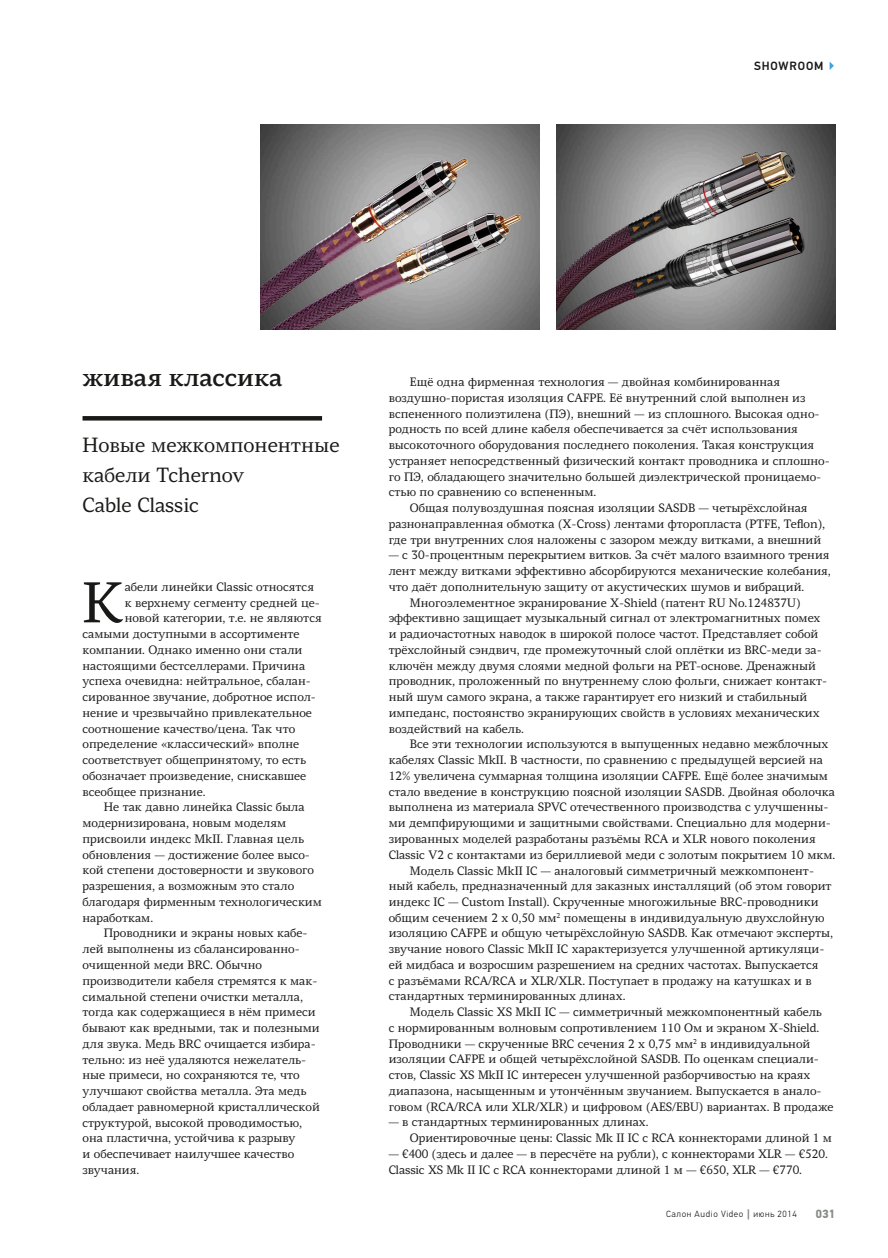
<style>
.page{position:relative;width:888px;height:1258px;background:#fff}
.page>*{position:absolute;margin:0;border:0;box-sizing:border-box;transform-origin:0 0}
.t1{font:54.45px "Anti Quasi";color:#191918}
.t2{font:600 24px "Anti Quasi";color:#191918}
.t3{font:19.5px/30px "Anti Quasi";color:#191918}
.t4{font:500 12px "PF Din Text Pro";letter-spacing:.07em;color:#191918}
.t5{font:700 12px "PF Din Text Pro";color:#858c83}
.t6{font:11.55px/15.8px "Anti Quasi";color:#191918}
.t7{font:300 9px "PF Din Text Pro";letter-spacing:.07em;color:#191918}
.s1{color:#3fa2dc}
.s2{font-weight:700;font-size:10.5px;color:#858c83}
</style>
<div class="page">
<div style="left:83px;top:416px;width:239px;height:5px;background:#191918"></div>
<img style="left:556px;top:125px;width:279px;height:205px">
<img style="left:261px;top:125px;width:278px;height:205px">
<p class="t4" style="left:754px;top:59px;width:83px">SHOWROOM <span class="s1">▶</span></p>
<p class="t2" style="left:83px;top:363px;width:202px">живая классика</p>
<p class="t6" style="left:410px;top:374px;width:371px">Ещё одна фирменная технология — двойная комбинированная</p>
<p class="t6" style="left:389px;top:390px;width:418px">воздушно-пористая изоляция CAFPE. Её внутренний слой выполнен из</p>
<p class="t6" style="left:389px;top:406px;width:432px">вспененного полиэтилена (ПЭ), внешний — из сплошного. Высокая одно-</p>
<p class="t6" style="left:389px;top:422px;width:411px">родность по всей длине кабеля обеспечивается за счёт использования</p>
<p class="t6" style="left:389px;top:437px;width:427px">высокоточного оборудования последнего поколения. Такая конструкция</p>
<p class="t6" style="left:389px;top:453px;width:443px">устраняет непосредственный физический контакт проводника и сплошно-</p>
<p class="t6" style="left:389px;top:469px;width:434px">го ПЭ, обладающего значительно большей диэлектрической проницаемо-</p>
<p class="t6" style="left:389px;top:485px;width:209px">стью по сравнению со вспененным.</p>
<p class="t6" style="left:410px;top:500px;width:399px">Общая полувоздушная поясная изоляции SASDB — четырёхслойная</p>
<p class="t6" style="left:389px;top:516px;width:438px">разнонаправленная обмотка (X-Cross) лентами фторопласта (PTFE, Teflon),</p>
<p class="t6" style="left:389px;top:532px;width:434px">где три внутренних слоя наложены с зазором между витками, а внешний</p>
<p class="t6" style="left:389px;top:548px;width:442px">— с 30-процентным перекрытием витков. За счёт малого взаимного трения</p>
<p class="t6" style="left:389px;top:563px;width:444px">лент между витками эффективно абсорбируются механические колебания,</p>
<p class="t6" style="left:389px;top:579px;width:417px">что даёт дополнительную защиту от акустических шумов и вибраций.</p>
<p class="t6" style="left:410px;top:595px;width:392px">Многоэлементное экранирование X-Shield (патент RU No.124837U)</p>
<p class="t6" style="left:389px;top:611px;width:433px">эффективно защищает музыкальный сигнал от электромагнитных помех</p>
<p class="t6" style="left:389px;top:626px;width:431px">и радиочастотных наводок в широкой полосе частот. Представляет собой</p>
<p class="t6" style="left:389px;top:642px;width:435px">трёхслойный сэндвич, где промежуточный слой оплётки из BRC-меди за-</p>
<p class="t6" style="left:389px;top:658px;width:429px">ключён между двумя слоями медной фольги на PET-основе. Дренажный</p>
<p class="t6" style="left:389px;top:674px;width:440px">проводник, проложенный по внутреннему слою фольги, снижает контакт-</p>
<p class="t6" style="left:389px;top:689px;width:420px">ный шум самого экрана, а также гарантирует его низкий и стабильный</p>
<p class="t6" style="left:389px;top:705px;width:432px">импеданс, постоянство экранирующих свойств в условиях механических</p>
<p class="t6" style="left:389px;top:721px;width:137px">воздействий на кабель.</p>
<p class="t6" style="left:410px;top:737px;width:420px">Все эти технологии используются в выпущенных недавно межблочных</p>
<p class="t6" style="left:389px;top:752px;width:436px">кабелях Classic MkII. В частности, по сравнению с предыдущей версией на</p>
<p class="t6" style="left:389px;top:768px;width:441px">12% увеличена суммарная толщина изоляции CAFPE. Ещё более значимым</p>
<p class="t6" style="left:389px;top:784px;width:448px">стало введение в конструкцию поясной изоляции SASDB. Двойная оболочка</p>
<p class="t6" style="left:389px;top:800px;width:441px">выполнена из материала SPVC отечественного производства с улучшенны-</p>
<p class="t6" style="left:389px;top:815px;width:444px">ми демпфирующими и защитными свойствами. Специально для модерни-</p>
<p class="t6" style="left:389px;top:831px;width:428px">зированных моделей разработаны разъёмы RCA и XLR нового поколения</p>
<p class="t6" style="left:389px;top:847px;width:448px">Classic V2 с контактами из бериллиевой меди с золотым покрытием 10 мкм.</p>
<p class="t6" style="left:410px;top:863px;width:406px">Модель Classic MkII IC — аналоговый симметричный межкомпонент-</p>
<p class="t6" style="left:389px;top:878px;width:444px">ный кабель, предназначенный для заказных инсталляций (об этом говорит</p>
<p class="t6" style="left:389px;top:894px;width:431px">индекс IC — Custom Install). Скрученные многожильные BRC-проводники</p>
<p class="t6" style="left:389px;top:910px;width:437px">общим сечением 2 х 0,50 мм<sup>2</sup> помещены в индивидуальную двухслойную</p>
<p class="t6" style="left:389px;top:926px;width:446px">изоляцию CAFPE и общую четырёхслойную SASDB. Как отмечают эксперты,</p>
<p class="t6" style="left:389px;top:941px;width:437px">звучание нового Classic MkII IC характеризуется улучшенной артикуляци-</p>
<p class="t6" style="left:389px;top:957px;width:431px">ей мидбаса и возросшим разрешением на средних частотах. Выпускается</p>
<p class="t6" style="left:389px;top:973px;width:424px">с разъёмами RCA/RCA и XLR/XLR. Поступает в продажу на катушках и в</p>
<p class="t6" style="left:389px;top:989px;width:238px">стандартных терминированных длинах.</p>
<p class="t6" style="left:410px;top:1004px;width:413px">Модель Classic XS MkII IC — симметричный межкомпонентный кабель</p>
<p class="t6" style="left:389px;top:1020px;width:432px">с нормированным волновым сопротивлением 110 Ом и экраном X-Shield.</p>
<p class="t6" style="left:389px;top:1036px;width:423px">Проводники — скрученные BRC сечения 2 х 0,75 мм<sup>2</sup> в индивидуальной</p>
<p class="t6" style="left:389px;top:1052px;width:432px">изоляции CAFPE и общей четырёхслойной SASDB. По оценкам специали-</p>
<p class="t6" style="left:389px;top:1067px;width:423px">стов, Classic XS MkII IC интересен улучшенной разборчивостью на краях</p>
<p class="t6" style="left:389px;top:1083px;width:434px">диапазона, насыщенным и утончённым звучанием. Выпускается в анало-</p>
<p class="t6" style="left:389px;top:1099px;width:446px">говом (RCA/RCA или XLR/XLR) и цифровом (AES/EBU) вариантах. В продаже</p>
<p class="t6" style="left:410px;top:1115px;width:423px;text-indent:-21px">— в стандартных терминированных длинах.<br>Ориентировочные цены: Classic Mk II IC с RCA коннекторами длиной 1 м</p>
<p class="t6" style="left:389px;top:1146px;width:441px">— €400 (здесь и далее — в пересчёте на рубли), с коннекторами XLR — €520.<br>Classic XS Mk II IC с RCA коннекторами длиной 1 м — €650, XLR — €770.</p>
<p class="t3" style="left:83px;top:430px;width:259px">Новые межкомпонентные кабели Tchernov<br>Cable Classic</p>
<p class="t1" style="left:83px;top:570px;width:42px">К</p>
<p class="t6" style="left:125px;top:579px;width:191px">абели линейки Classic относятся</p>
<p class="t6" style="left:125px;top:595px;width:197px">к верхнему сегменту средней це-</p>
<p class="t6" style="left:125px;top:611px;width:199px">новой категории, т.е. не являются</p>
<p class="t6" style="left:83px;top:626px;width:218px">самыми доступными в ассортименте</p>
<p class="t6" style="left:83px;top:642px;width:221px">компании. Однако именно они стали</p>
<p class="t6" style="left:83px;top:658px;width:224px">настоящими бестселлерами. Причина</p>
<p class="t6" style="left:83px;top:674px;width:230px">успеха очевидна: нейтральное, сбалан-</p>
<p class="t6" style="left:83px;top:689px;width:235px">сированное звучание, добротное испол-</p>
<p class="t6" style="left:83px;top:705px;width:231px">нение и чрезвычайно привлекательное</p>
<p class="t6" style="left:83px;top:721px;width:214px">соотношение качество/цена. Так что</p>
<p class="t6" style="left:83px;top:737px;width:218px">определение «классический» вполне</p>
<p class="t6" style="left:83px;top:752px;width:225px">соответствует общепринятому, то есть</p>
<p class="t6" style="left:83px;top:768px;width:225px">обозначает произведение, снискавшее</p>
<p class="t6" style="left:83px;top:784px;width:124px">всеобщее признание.</p>
<p class="t6" style="left:104px;top:800px;width:202px">Не так давно линейка Classic была</p>
<p class="t6" style="left:83px;top:815px;width:205px">модернизирована, новым моделям</p>
<p class="t6" style="left:83px;top:831px;width:223px">присвоили индекс MkII. Главная цель</p>
<p class="t6" style="left:83px;top:847px;width:229px">обновления — достижение более высо-</p>
<p class="t6" style="left:83px;top:863px;width:233px">кой степени достоверности и звукового</p>
<p class="t6" style="left:83px;top:878px;width:213px">разрешения, а возможным это стало</p>
<p class="t6" style="left:83px;top:894px;width:241px">благодаря фирменным технологическим</p>
<p class="t6" style="left:83px;top:910px;width:72px">наработкам.</p>
<p class="t6" style="left:104px;top:926px;width:205px">Проводники и экраны новых кабе-</p>
<p class="t6" style="left:83px;top:941px;width:219px">лей выполнены из сбалансированно-</p>
<p class="t6" style="left:83px;top:957px;width:181px">очищенной меди BRC. Обычно</p>
<p class="t6" style="left:83px;top:973px;width:236px">производители кабеля стремятся к мак-</p>
<p class="t6" style="left:83px;top:989px;width:222px">симальной степени очистки металла,</p>
<p class="t6" style="left:83px;top:1004px;width:234px">тогда как содержащиеся в нём примеси</p>
<p class="t6" style="left:83px;top:1020px;width:239px">бывают как вредными, так и полезными</p>
<p class="t6" style="left:83px;top:1036px;width:235px">для звука. Медь BRC очищается избира-</p>
<p class="t6" style="left:83px;top:1052px;width:225px">тельно: из неё удаляются нежелатель-</p>
<p class="t6" style="left:83px;top:1067px;width:219px">ные примеси, но сохраняются те, что</p>
<p class="t6" style="left:83px;top:1083px;width:225px">улучшают свойства металла. Эта медь</p>
<p class="t6" style="left:83px;top:1099px;width:239px">обладает равномерной кристаллической</p>
<p class="t6" style="left:83px;top:1115px;width:221px">структурой, высокой проводимостью,</p>
<p class="t6" style="left:83px;top:1130px;width:215px">она пластична, устойчива к разрыву</p>
<p class="t6" style="left:83px;top:1146px;width:213px">и обеспечивает наилучшее качество</p>
<p class="t6" style="left:83px;top:1162px;width:58px">звучания.</p>
<p class="t7" style="left:666px;top:1209px;width:132px">Салон Audio Video <span class="s2">|</span> июнь 2014</p>
<p class="t5" style="left:815px;top:1207px;width:21px">031</p>
</div>
